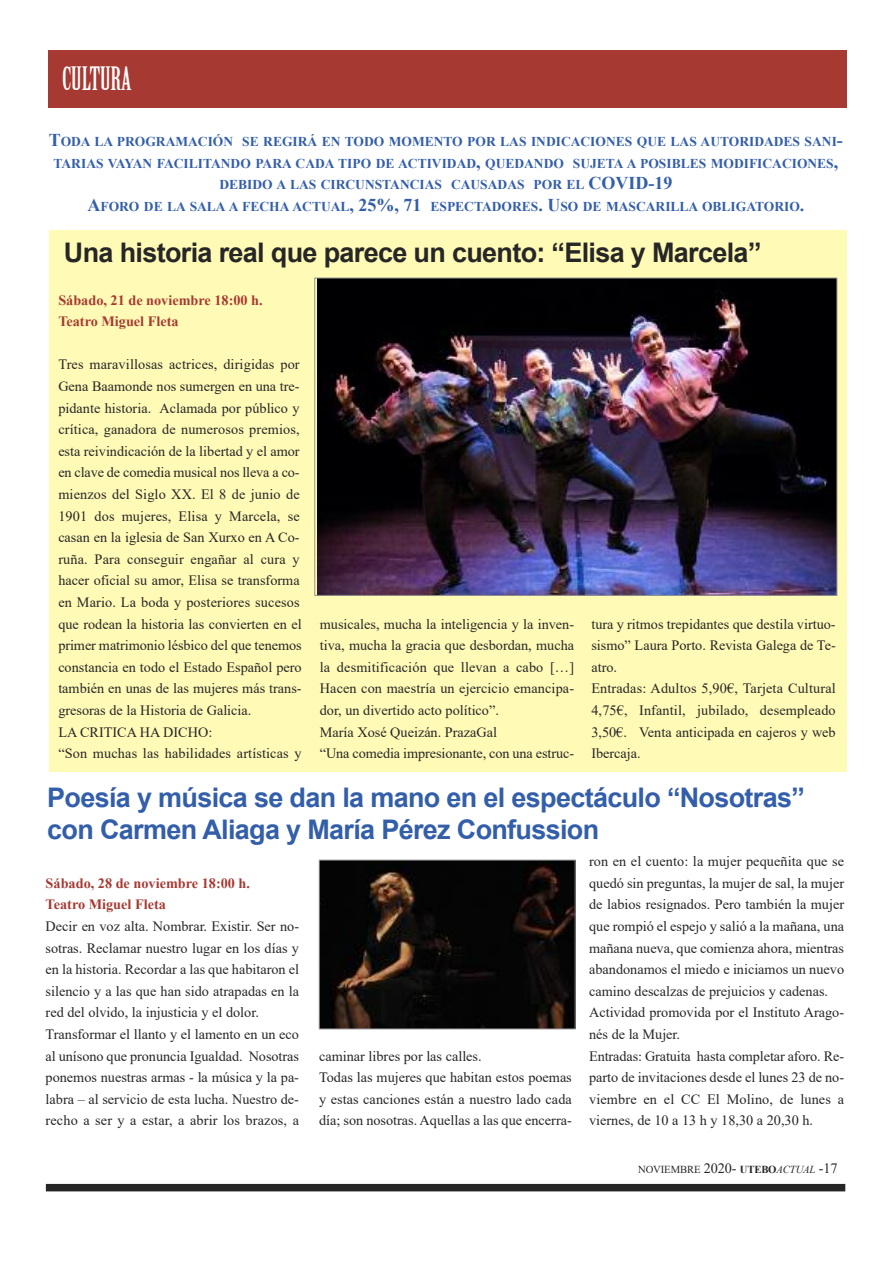
<style>
.page{position:relative;width:893px;height:1263px;background:#fff}
.page>*{position:absolute;margin:0;border:0;box-sizing:border-box;transform-origin:0 0}
.t1{font:31.5px "Birch Std";color:#fff}
.t2{font:700 27px/32.4px "Arial";letter-spacing:-.025em;color:#335ea9}
.t3{font:700 27px "Arial";letter-spacing:-.025em;color:#272627}
.t4{font:14.25px/21.6px "Times New Roman";color:#272627}
.t5{font:700 14.25px/21.6px "Times New Roman";color:#a63a33}
.t6{font:700 13.5px/21.6px "Times New Roman";color:#335ea9;text-align:center}
.t7{font:10.65px "Times New Roman";letter-spacing:-.015em;color:#272627}
.s1{font-size:18px}
.s2{font-size:14.25px}
.s3{font-weight:700}
.s4{font-style:italic}
</style>
<div class="page">
<div style="left:49px;top:230px;width:798px;height:542px;background:#fffab5"></div>
<div style="left:48px;top:50px;width:798px;height:58px;background:#a63a33"></div>
<img style="left:318px;top:280px;width:517px;height:313px">
<img style="left:321px;top:862px;width:252px;height:165px">
<div style="left:319px;top:860px;width:256px;height:169px;border:1px solid #939393"></div>
<div style="left:46px;top:1184px;width:799px;height:7px;background:#272627"></div>
<h1 class="t1" style="left:62px;top:66px;width:71px">CULTURA</h1>
<p class="t6" style="left:49px;top:131px;width:795px"><span class="s1">T</span>ODA LA PROGRAMACIÓN SE REGIRÁ EN TODO MOMENTO POR LAS INDICACIONES QUE LAS AUTORIDADES SANI<span class="s1">-</span>TARIAS VAYAN FACILITANDO PARA CADA TIPO DE ACTIVIDAD<span class="s1">,</span> QUEDANDO SUJETA A POSIBLES MODIFICACIONES<span class="s1">, </span>DEBIDO A LAS CIRCUNSTANCIAS CAUSADAS POR EL <span class="s1">COVID-19<br>A</span>FORO DE LA SALA A FECHA ACTUAL<span class="s1">, 25%, 71</span> ESPECTADORES<span class="s1">. U</span>SO DE MASCARILLA OBLIGATORIO<span class="s1">.</span></p>
<h2 class="t3" style="left:64px;top:238px;width:699px">Una historia real que parece un cuento: “Elisa y Marcela”</h2>
<p class="t5" style="left:58px;top:289px;width:206px">SÁBADO, 21 DE NOVIEMBRE 18:00 H.<br>TEATRO MIGUEL FLETA</p>
<p class="t4" style="left:58px;top:354px;width:245px">Tres maravillosas actrices, dirigidas por Gena Baamonde nos sumergen en una tre&shy;pidante historia. Aclamada por público y crítica, ganadora de numerosos premios, esta reivindicación de la libertad y el amor en clave de comedia musical nos lleva a co&shy;mienzos del Siglo XX. El 8 de junio de 1901 dos mujeres, Elisa y Marcela, se casan en la iglesia de San Xurxo en A Co&shy;ruña. Para conseguir engañar al cura y hacer oficial su amor, Elisa se transforma en Mario. La boda y posteriores sucesos que rodean la historia las convierten en el primer matrimonio lésbico del que tenemos constancia en todo el Estado Español pero también en unas de las mujeres más trans&shy;gresoras de la Historia de Galicia.<br>LA CrITICA HA DICHO:<br>“Son muchas las habilidades artísticas y</p>
<p class="t4" style="left:320px;top:613px;width:256px">musicales, mucha la inteligencia y la inven&shy;tiva, mucha la gracia que desbordan, mucha la desmitificación que llevan a cabo […] Hacen con maestría un ejercicio emancipa&shy;dor, un divertido acto político”.<br>María Xosé queizán. PrazaGal<br>“Una comedia impresionante, con una estruc-</p>
<p class="t4" style="left:591px;top:613px;width:246px">tura y ritmos trepidantes que destila virtuo&shy;sismo” Laura Porto. revista Galega de Te&shy;atro.<br>Entradas: Adultos 5,90€, Tarjeta Cultural<br>4,75€, Infantil, jubilado, desempleado<br>3,50€. Venta anticipada en cajeros y web<br>Ibercaja.</p>
<h2 class="t2" style="left:47px;top:781px;width:759px">Poesía y música se dan la mano en el espectáculo “Nosotras” con Carmen Aliaga y María Pérez Confussion</h2>
<p class="t5" style="left:46px;top:872px;width:206px">SÁBADO, 28 DE NOVIEMBRE 18:00 H.<br>TEATRO MIGUEL FLETA</p>
<p class="t4" style="left:46px;top:915px;width:255px">Decir en voz alta. nombrar. Existir. Ser no&shy;sotras. reclamar nuestro lugar en los días y en la historia. recordar a las que habitaron el silencio y a las que han sido atrapadas en la red del olvido, la injusticia y el dolor.<br>Transformar el llanto y el lamento en un eco al unísono que pronuncia Igualdad. nosotras ponemos nuestras armas - la música y la pa&shy;labra – al servicio de esta lucha. nuestro de&shy;recho a ser y a estar, a abrir los brazos, a</p>
<p class="t4" style="left:319px;top:1045px;width:254px">caminar libres por las calles.<br>Todas las mujeres que habitan estos poemas y estas canciones están a nuestro lado cada día; son nosotras. Aquellas a las que encerra-</p>
<p class="t4" style="left:589px;top:850px;width:257px">ron en el cuento: la mujer pequeñita que se quedó sin preguntas, la mujer de sal, la mujer de labios resignados. Pero también la mujer que rompió el espejo y salió a la mañana, una mañana nueva, que comienza ahora, mientras abandonamos el miedo e iniciamos un nuevo camino descalzas de prejuicios y cadenas.<br>Actividad promovida por el Instituto Arago&shy;nés de la Mujer.<br>Entradas: Gratuita hasta completar aforo. re&shy;parto de invitaciones desde el lunes 23 de no&shy;viembre en el CC El Molino, de lunes a viernes, de 10 a 13 h y 18,30 a 20,30 h.</p>
<p class="t7" style="left:638px;top:1163px;width:201px">nOVIEMBrE <span class="s2">2020-</span> <span class="s3">UTEBO</span><span class="s4">ACTUAL</span> <span class="s2">-17</span></p>
</div>
